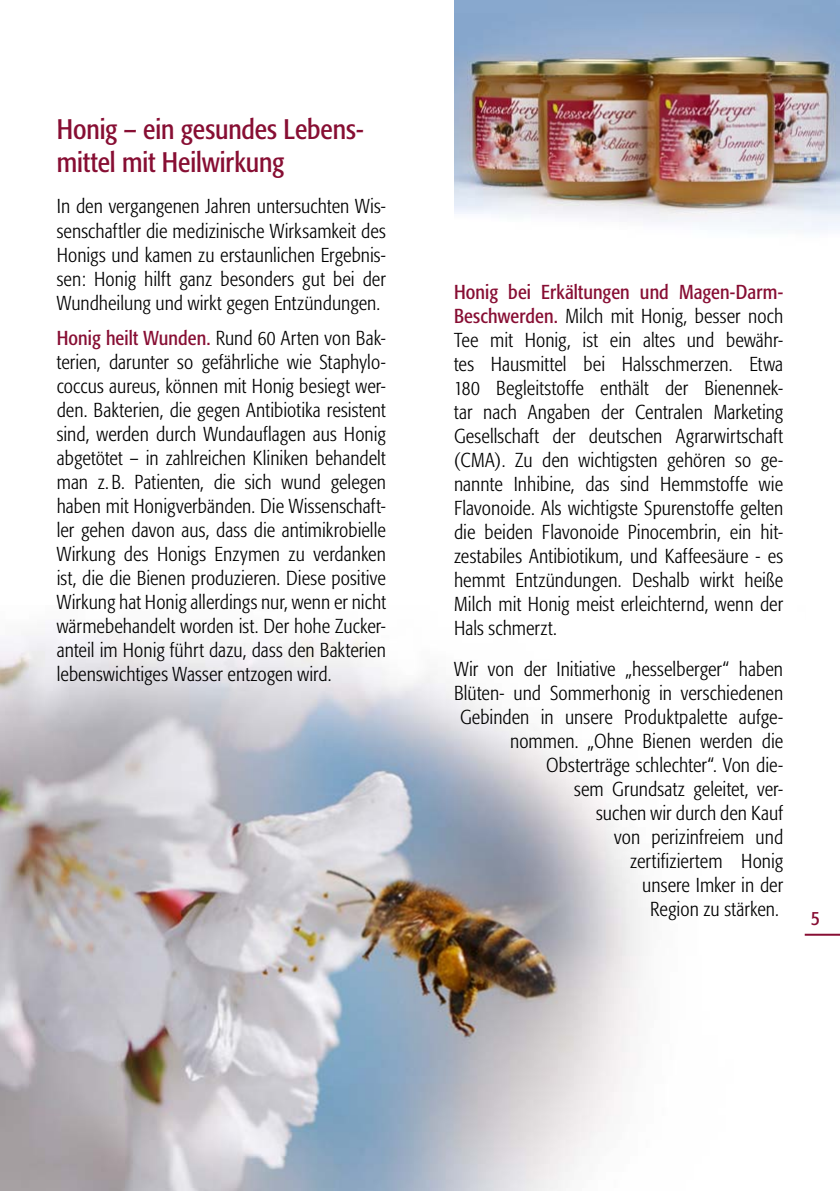
<style>
.page{position:relative;width:840px;height:1191px;background:#fff}
.page>*{position:absolute;margin:0;border:0;box-sizing:border-box;transform-origin:0 0}
.t1{font:condensed 28px/33.6px "Formata";letter-spacing:-.005em;color:#870e33}
.t2{font:300 condensed 20px/24px "Formata";letter-spacing:.005em;color:#000;text-align:justify}
.t3{font:condensed 20px "Formata";color:#870e33}
.s1{font-weight:400;color:#870e33}
</style>
<div class="page">
<img style="left:454px;top:0;width:385px;height:232px">
<img style="left:0;top:627px;width:805px;height:564px">
<hr style="left:804px;top:933px;width:35px;height:2px;background:#870e33">
<h1 class="t1" style="left:57px;top:112px;width:308px">Honig – ein gesundes Lebens&shy;mittel mit Heilwirkung</h1>
<p class="t2" style="left:57px;top:195px;width:330px">In den vergangenen Jahren untersuchten Wis&shy;senschaftler die medizinische Wirksamkeit des Honigs und kamen zu erstaunlichen Ergebnis&shy;sen: Honig hilft ganz besonders gut bei der Wundheilung und wirkt gegen Entzündungen.</p>
<p class="t2" style="left:57px;top:326px;width:330px"><span class="s1">Honig heilt Wunden.</span> Rund 60 Arten von Bak&shy;terien, darunter so gefährliche wie Staphylo&shy;coccus aureus, können mit Honig besiegt wer&shy;den. Bakterien, die gegen Antibiotika resistent sind, werden durch Wundauflagen aus Honig abgetötet – in zahlreichen Kliniken behandelt man z. B. Patienten, die sich wund gelegen haben mit Honigverbänden. Die Wissenschaft&shy;ler gehen davon aus, dass die antimikrobielle Wirkung des Honigs Enzymen zu verdanken ist, die die Bienen produzieren. Diese positive Wirkung hat Honig allerdings nur, wenn er nicht wärmebehandelt worden ist. Der hohe Zucker&shy;anteil im Honig führt dazu, dass den Bakterien lebenswichtiges Wasser entzogen wird.</p>
<p class="t2" style="left:454px;top:280px;width:330px"><span class="s1">Honig bei Erkältungen und Magen-Darm-Beschwerden.</span> Milch mit Honig, besser noch Tee mit Honig, ist ein altes und bewähr&shy;tes Hausmittel bei Halsschmerzen. Etwa 180 Begleitstoffe enthält der Bienennek&shy;tar nach Angaben der Centralen Marketing Gesellschaft der deutschen Agrarwirtschaft (CMA). Zu den wichtigsten gehören so ge&shy;nannte Inhibine, das sind Hemmstoffe wie Flavonoide. Als wichtigste Spurenstoffe gelten die beiden Flavonoide Pinocembrin, ein hit&shy;zestabiles Antibiotikum, und Kaffeesäure - es hemmt Entzündungen. Deshalb wirkt heiße Milch mit Honig meist erleichternd, wenn der Hals schmerzt.</p>
<p class="t2" style="left:454px;top:657px;width:330px;text-align:right">Wir von der Initiative „hesselberger“ haben<br>Blüten- und Sommerhonig in verschiedenen<br>Gebinden in unsere Produktpalette aufge&shy;nommen. „Ohne Bienen werden die<br>Obsterträge schlechter“. Von die-<br>sem Grundsatz geleitet, ver-<br>suchen wir durch den Kauf<br>von perizinfreiem und<br>zertifiziertem Honig<br>unsere Imker in der<br>Region zu stärken.</p>
<p class="t3" style="left:810px;top:906px;width:11px">5</p>
</div>
